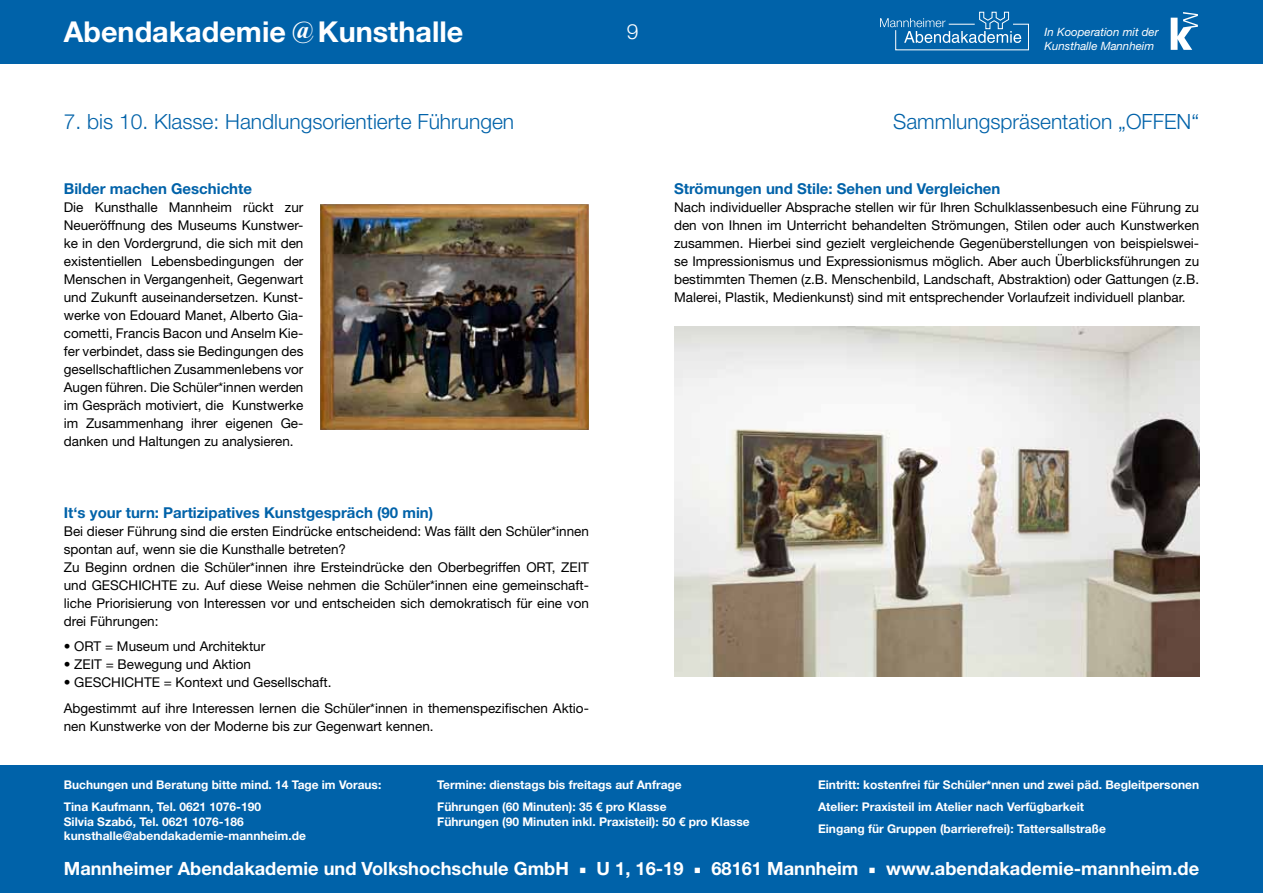
<style>
.page{position:relative;width:1263px;height:893px;background:#fff}
.page>*{position:absolute;margin:0;border:0;box-sizing:border-box;transform-origin:0 0}
.t1{font:700 28.8px "Helvetica Neue LT Pro";color:#fff}
.t2{font:700 24px "Times New Roman";color:#fff}
.t3{font:300 21px "Helvetica Neue LT Pro";color:#0062a9}
.t4{font:300 21px "Helvetica Neue LT Pro";color:#fff}
.t5{font:700 18.3px "Helvetica Neue LT Pro";color:#fff}
.t6{font:700 15px "Helvetica Neue LT Pro";color:#0062a9}
.t7{font:13.5px/18px "Helvetica Neue LT Pro";color:#000;text-align:justify}
.t8{font:700 12px/21.9px "Helvetica Neue LT Pro";color:#fff}
.t9{font:italic 11.4px/13.8px "Helvetica Neue LT Pro";color:#fff}
.s1{font-family:"Minion Pro";font-weight:400}
</style>
<div class="page">
<div style="left:0;top:765px;width:1263px;height:128px;background:#0062a9"></div>
<div style="left:0;top:0;width:1263px;height:64px;background:#0062a9"></div>
<svg style="left:880px;top:12px;width:149px;height:38px"></svg>
<svg style="left:1171px;top:12px;width:27px;height:38px"></svg>
<img style="left:320px;top:204px;width:269px;height:226px">
<img style="left:674px;top:326px;width:525px;height:350px">
<h1 class="t1" style="left:64px;top:14px;width:401px">Abendakademie Kunsthalle</h1>
<h2 class="t2" style="left:292px;top:13px;width:24px">@</h2>
<p class="t9" style="left:1044px;top:25px;width:116px">In Kooperation mit der<br>Kunsthalle Mannheim</p>
<h3 class="t4" style="left:627px;top:19px;width:13px">9</h3>
<h3 class="t3" style="left:64px;top:108px;width:452px">7. bis 10. Klasse: Handlungsorientierte Führungen</h3>
<h3 class="t3" style="left:893px;top:108px;width:308px">Sammlungspräsentation „OFFEN“</h3>
<p class="t6" style="left:64px;top:179px;width:190px">Bilder machen Geschichte</p>
<p class="t7" style="left:64px;top:197px;width:241px">Die Kunsthalle Mannheim rückt zur Neueröffnung des Museums Kunstwer&shy;ke in den Vordergrund, die sich mit den existentiellen Lebensbedingungen der Menschen in Vergangenheit, Gegenwart und Zukunft auseinandersetzen. Kunst&shy;werke von Edouard Manet, Alberto Gia&shy;cometti, Francis Bacon und Anselm Kie&shy;fer verbindet, dass sie Bedingungen des gesellschaftlichen Zusammenlebens vor Augen führen. Die Schüler*innen werden im Gespräch motiviert, die Kunstwerke im Zusammenhang ihrer eigenen Ge&shy;danken und Haltungen zu analysieren.</p>
<p class="t6" style="left:64px;top:503px;width:371px">It‘s your turn: Partizipatives Kunstgespräch (90 min)</p>
<p class="t7" style="left:64px;top:521px;width:527px;text-align:left">Bei dieser Führung sind die ersten Eindrücke entscheidend: Was fällt den Schüler*innen spontan auf, wenn sie die Kunsthalle betreten?<br>Zu Beginn ordnen die Schüler*innen ihre Ersteindrücke den Oberbegriffen ORT, ZEIT und GESCHICHTE zu. Auf diese Weise nehmen die Schüler*innen eine gemeinschaft&shy;liche Priorisierung von Interessen vor und entscheiden sich demokratisch für eine von drei Führungen:</p>
<p class="t7" style="left:64px;top:637px;width:203px">• ORT = Museum und Architektur</p>
<p class="t7" style="left:64px;top:655px;width:189px">• ZEIT = Bewegung und Aktion</p>
<p class="t7" style="left:64px;top:669px;width:527px;line-height:25.5px">• GESCHICHTE = Kontext und Gesellschaft.<br>Abgestimmt auf ihre Interessen lernen die Schüler*innen in themenspezifischen Aktio-</p>
<p class="t7" style="left:64px;top:716px;width:371px">nen Kunstwerke von der Moderne bis zur Gegenwart kennen.</p>
<p class="t6" style="left:674px;top:179px;width:328px">Strömungen und Stile: Sehen und Vergleichen</p>
<p class="t7" style="left:674px;top:197px;width:527px">Nach individueller Absprache stellen wir für Ihren Schulklassenbesuch eine Führung zu den von Ihnen im Unterricht behandelten Strömungen, Stilen oder auch Kunstwerken zusammen. Hierbei sind gezielt vergleichende Gegenüberstellungen von beispielswei&shy;se Impressionismus und Expressionismus möglich. Aber auch Überblicksführungen zu bestimmten Themen (z.B. Menschenbild, Landschaft, Abstraktion) oder Gattungen (z.B.<br>Malerei, Plastik, Medienkunst) sind mit entsprechender Vorlaufzeit individuell planbar.</p>
<p class="t8" style="left:64px;top:774px;width:319px">Buchungen und Beratung bitte mind. 14 Tage im Voraus:<br>Tina Kaufmann, Tel. 0621 1076-190</p>
<p class="t8" style="left:64px;top:814px;width:244px;line-height:14.4px">Silvia Szabó, Tel. 0621 1076-186 kunsthalle@abendakademie-mannheim.de</p>
<p class="t8" style="left:437px;top:774px;width:246px">Termine: dienstags bis freitags auf Anfrage<br>Führungen (60 Minuten): 35 € pro Klasse</p>
<p class="t8" style="left:437px;top:810px;width:314px">Führungen (90 Minuten inkl. Praxisteil): 50 € pro Klasse</p>
<p class="t8" style="left:818px;top:774px;width:383px">Eintritt: kostenfrei für Schüler*nnen und zwei päd. Begleitpersonen<br>Atelier: Praxisteil im Atelier nach Verfügbarkeit<br>Eingang für Gruppen (barrierefrei): Tattersallstraße</p>
<h3 class="t5" style="left:64px;top:857px;width:1137px">Mannheimer Abendakademie und Volkshochschule GmbH <span class="s1">■</span> U 1, 16-19 <span class="s1">■</span> 68161 Mannheim <span class="s1">■</span> www.abendakademie-mannheim.de</h3>
</div>
